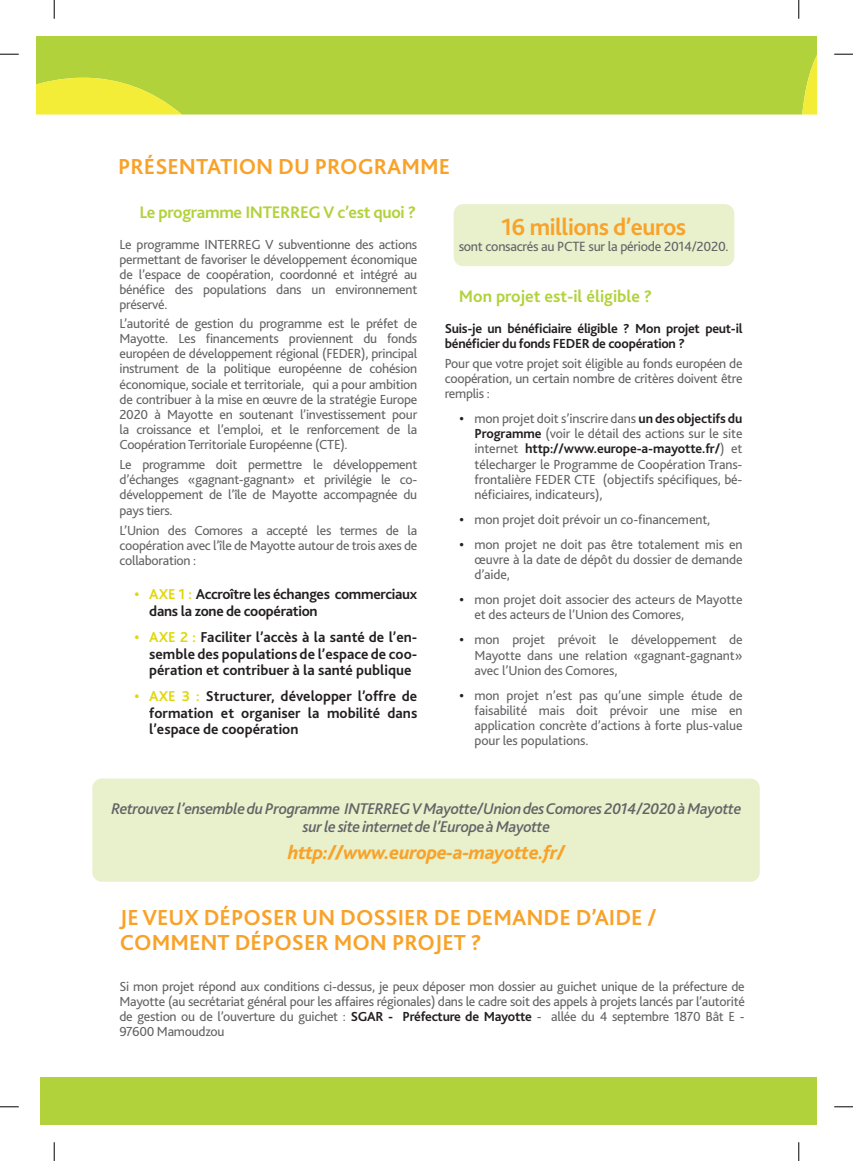
<style>
.page{position:relative;width:853px;height:1161px;background:#fff}
.page>*{position:absolute;margin:0;border:0;box-sizing:border-box;transform-origin:0 0}
.t1{font:700 24.5px "Bliss 2";letter-spacing:-.02em;color:#f9a229}
.t2{font:700 22.75px/25px "Bliss 2";color:#f9a229}
.t3{font:italic 800 20px "Bliss 2";letter-spacing:-.025em;color:#f9a229}
.t4{font:700 17.5px "Bliss 2";letter-spacing:-.02em;color:#b2d23b}
.t5{font:700 17.5px "Bliss 2";color:#b2d23b}
.t6{font:italic 500 16.25px/17.9px "Bliss 2";letter-spacing:-.025em;color:#636366;text-align:center}
.t7{font:700 15px/16.5px "Bliss 2";color:#231f20;text-align:justify}
.t8{font:700 15px/16.5px "Bliss 2";letter-spacing:-.02em;color:#231f20}
.t9{font:14px "Bliss 2";letter-spacing:-.02em;color:#636366}
.t10{font:13.75px/15.1px "Bliss 2";letter-spacing:-.02em;color:#636366;text-align:justify}
.t11{font:700 13.75px/15.1px "Bliss 2";letter-spacing:-.02em;color:#231f20}
.s1{color:#e0d709}
.s2{font-weight:700;color:#231f20}
</style>
<div class="page">
<div style="left:453px;top:204px;width:281px;height:62px;background:#e8f1cc"></div>
<div style="left:92px;top:778px;width:667px;height:104px;background:#e8f1cc"></div>
<div style="left:36px;top:36px;width:766px;height:79px;background:#b2d23b"></div>
<svg style="left:36px;top:68px;width:146px;height:47px;background:#dae23b"></svg>
<svg style="left:802px;top:36px;width:14px;height:79px"></svg>
<div style="left:40px;top:1077px;width:776px;height:47px;background:#b2d23b"></div>
<svg style="left:0;top:53px;width:19px;height:2px"></svg>
<svg style="left:834px;top:53px;width:18px;height:2px"></svg>
<svg style="left:0;top:1106px;width:19px;height:1px"></svg>
<svg style="left:834px;top:1106px;width:18px;height:1px"></svg>
<svg style="left:53px;top:0;width:2px;height:19px"></svg>
<svg style="left:53px;top:1142px;width:2px;height:19px"></svg>
<svg style="left:798px;top:0;width:1px;height:19px"></svg>
<svg style="left:798px;top:1142px;width:1px;height:19px"></svg>
<h2 class="t2" style="left:118px;top:154px;width:334px">PRÉSENTATION DU PROGRAMME</h2>
<p class="t4" style="left:139px;top:201px;width:278px">Le programme INTERREG V c’est quoi ?</p>
<p class="t10" style="left:119px;top:237px;width:299px">Le programme INTERREG V subventionne des actions permettant de favoriser le développement économique de l’espace de coopération, coordonné et intégré au bénéfice des populations dans un environnement préservé.</p>
<p class="t10" style="left:119px;top:316px;width:299px">L’autorité de gestion du programme est le préfet de Mayotte. Les financements proviennent du fonds européen de développement régional (FEDER), principal instrument de la politique européenne de cohésion économique, sociale et territoriale, qui a pour ambition de contribuer à la mise en œuvre de la stratégie Europe 2020 à Mayotte en soutenant l’investissement pour la croissance et l’emploi, et le renforcement de la Coopération Territoriale Européenne (CTE).</p>
<p class="t10" style="left:119px;top:457px;width:299px">Le programme doit permettre le développement d’échanges «gagnant-gagnant» et privilégie le co&shy;développement de l’île de Mayotte accompagnée du pays tiers.</p>
<p class="t10" style="left:119px;top:522px;width:299px">L’Union des Comores a accepté les termes de la coopération avec l’île de Mayotte autour de trois axes de collaboration :</p>
<p class="t8" style="left:149px;top:586px;width:269px;text-indent:-15px"><span class="s1">• AXE 1 :</span> Accroître les échanges commerciaux dans la zone de coopération</p>
<p class="t7" style="left:149px;top:629px;width:269px;text-indent:-15px"><span class="s1">• AXE 2 :</span> Faciliter l’accès à la santé de l’en&shy;semble des populations de l’espace de coo&shy;pération et contribuer à la santé publique</p>
<p class="t7" style="left:149px;top:688px;width:269px;text-indent:-15px"><span class="s1">• AXE 3 :</span> Structurer, développer l’offre de formation et organiser la mobilité dans l’espace de coopération</p>
<h1 class="t1" style="left:501px;top:212px;width:186px">16 millions d’euros</h1>
<p class="t9" style="left:458px;top:237px;width:271px">sont consacrés au PCTE sur la période 2014/2020.</p>
<p class="t5" style="left:459px;top:285px;width:195px">Mon projet est-il éligible ?</p>
<p class="t11" style="left:444px;top:320px;width:299px">Suis-je un bénéficiaire éligible ? Mon projet peut-il bénéficier du fonds FEDER de coopération ?</p>
<p class="t10" style="left:444px;top:356px;width:299px">Pour que votre projet soit éligible au fonds européen de coopération, un certain nombre de critères doivent être remplis :</p>
<p class="t10" style="left:474px;top:411px;width:269px;text-indent:-15px"><span class="s2">•</span> mon projet doit s’inscrire dans <span class="s2">un des objectifs du Programme</span> (voir le détail des actions sur le site internet <span class="s2">http://www.europe-a-mayotte.fr/</span>) et télecharger le Programme de Coopération Trans&shy;frontalière FEDER CTE (objectifs spécifiques, bé&shy;néficiaires, indicateurs),</p>
<p class="t10" style="left:459px;top:512px;width:252px"><span class="s2">•</span> mon projet doit prévoir un co-financement,</p>
<p class="t10" style="left:474px;top:537px;width:269px;text-indent:-15px"><span class="s2">•</span> mon projet ne doit pas être totalement mis en œuvre à la date de dépôt du dossier de demande d’aide,</p>
<p class="t10" style="left:474px;top:592px;width:269px;text-indent:-15px"><span class="s2">•</span> mon projet doit associer des acteurs de Mayotte et des acteurs de l’Union des Comores,</p>
<p class="t10" style="left:474px;top:632px;width:269px;text-indent:-15px"><span class="s2">•</span> mon projet prévoit le développement de Mayotte dans une relation «gagnant-gagnant» avec l’Union des Comores,</p>
<p class="t10" style="left:474px;top:687px;width:269px;text-indent:-15px"><span class="s2">•</span> mon projet n’est pas qu’une simple étude de faisabilité mais doit prévoir une mise en application concrète d’actions à forte plus-value pour les populations.</p>
<p class="t6" style="left:111px;top:799px;width:631px">Retrouvez l’ensemble du Programme INTERREG V Mayotte/Union des Comores 2014/2020 à Mayotte sur le site internet de l’Europe à Mayotte</p>
<h3 class="t3" style="left:288px;top:839px;width:279px">http://www.europe-a-mayotte.fr/</h3>
<h2 class="t2" style="left:120px;top:904px;width:538px">JE VEUX DÉPOSER UN DOSSIER DE DEMANDE D’AIDE /<br>COMMENT DÉPOSER MON PROJET ?</h2>
<p class="t10" style="left:119px;top:978px;width:627px">Si mon projet répond aux conditions ci-dessus, je peux déposer mon dossier au guichet unique de la préfecture de Mayotte (au secrétariat général pour les affaires régionales) dans le cadre soit des appels à projets lancés par l’autorité de gestion ou de l’ouverture du guichet : <span class="s2">SGAR - Préfecture de Mayotte</span> - allée du 4 septembre 1870 Bât E - 97600 Mamoudzou</p>
</div>
